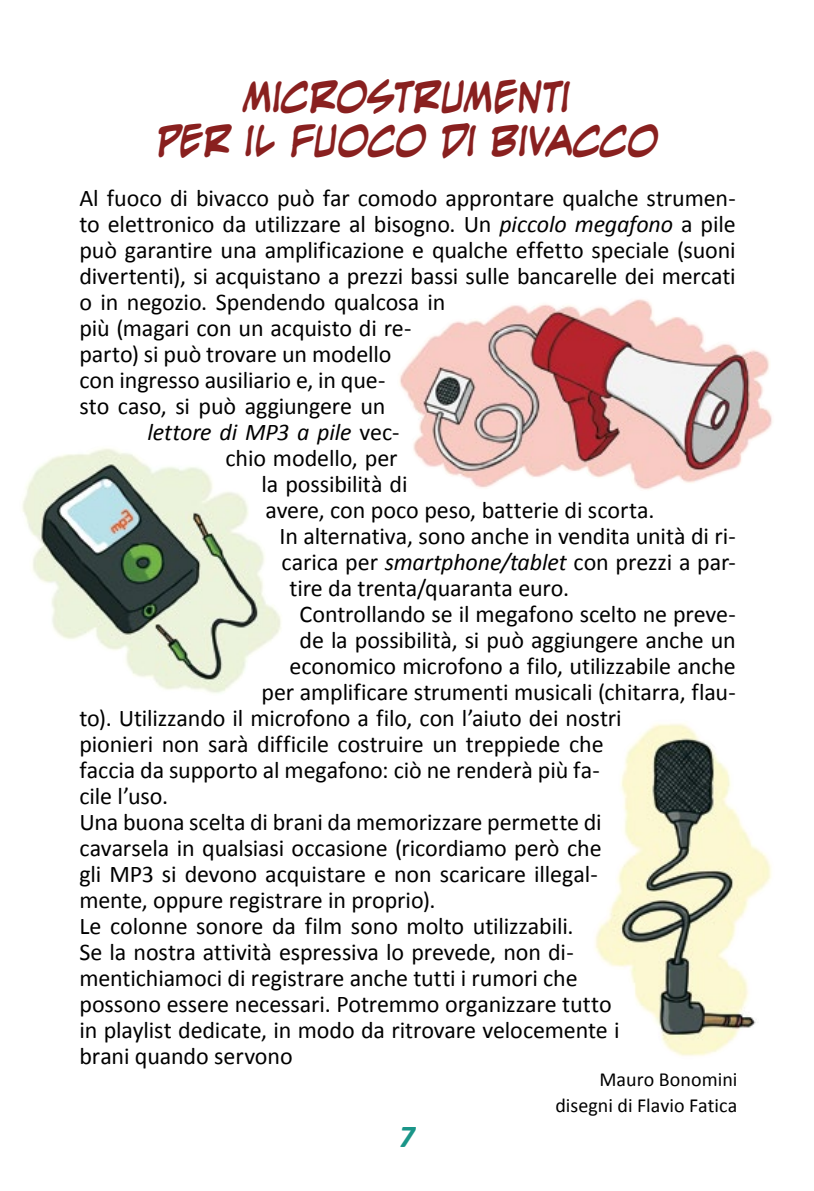
<style>
.page{position:relative;width:814px;height:1191px;background:#fff}
.page>*{position:absolute;margin:0;border:0;box-sizing:border-box;transform-origin:0 0}
.t1{font:700 36px/44px "Evil Genius BB";letter-spacing:-.01em;color:#89201f;text-align:center;scale:.92 1}
.t2{font:italic 700 32px "Calibri";color:#1a9588}
.t3{font:24px "Calibri";letter-spacing:-.005em;color:#000}
.t4{font:italic 24px "Calibri";letter-spacing:-.005em;color:#000}
.t5{font:20px/26px "Calibri";color:#000;text-align:right}
.s1{font-style:italic}
.s2{font-style:normal}
</style>
<div class="page">
<img style="left:399px;top:299px;width:318px;height:191px">
<img style="left:22px;top:448px;width:259px;height:245px">
<img style="left:595px;top:723px;width:177px;height:333px">
<h1 class="t1" style="left:156px;top:74px;width:548px">MICROSTRUMENTI<br>PER IL FUOCO DI BIVACCO</h1>
<p class="t3" style="left:79px;top:183px;width:657px">Al fuoco di bivacco può far comodo approntare qualche strumen-</p>
<p class="t3" style="left:79px;top:209px;width:658px">to elettronico da utilizzare al bisogno. Un <span class="s1">piccolo megafono</span> a pile</p>
<p class="t3" style="left:79px;top:235px;width:657px">può garantire una amplificazione e qualche effetto speciale (suoni</p>
<p class="t3" style="left:79px;top:261px;width:657px">divertenti), si acquistano a prezzi bassi sulle bancarelle dei mercati</p>
<p class="t3" style="left:79px;top:287px;width:367px">o in negozio. Spendendo qualcosa in</p>
<p class="t3" style="left:79px;top:313px;width:333px">più (magari con un acquisto di re-</p>
<p class="t3" style="left:79px;top:339px;width:313px">parto) si può trovare un modello</p>
<p class="t3" style="left:79px;top:365px;width:308px">con ingresso ausiliario e, in que-</p>
<p class="t3" style="left:79px;top:391px;width:307px">sto caso, si può aggiungere un</p>
<p class="t4" style="left:147px;top:416px;width:254px">lettore di MP3 a pile <span class="s2">vec-</span></p>
<p class="t3" style="left:225px;top:443px;width:173px">chio modello, per</p>
<p class="t3" style="left:261px;top:469px;width:147px">la possibilità di</p>
<p class="t3" style="left:265px;top:495px;width:390px">avere, con poco peso, batterie di scorta.</p>
<p class="t3" style="left:279px;top:521px;width:457px">In alternativa, sono anche in vendita unità di ri-</p>
<p class="t3" style="left:281px;top:547px;width:456px">carica per <span class="s1">smartphone/tablet</span> con prezzi a par-</p>
<p class="t3" style="left:289px;top:573px;width:281px">tire da trenta/quaranta euro.</p>
<p class="t3" style="left:299px;top:599px;width:438px">Controllando se il megafono scelto ne preve-</p>
<p class="t3" style="left:299px;top:625px;width:437px">de la possibilità, si può aggiungere anche un</p>
<p class="t3" style="left:289px;top:651px;width:448px">economico microfono a filo, utilizzabile anche</p>
<p class="t3" style="left:261px;top:677px;width:475px">per amplificare strumenti musicali (chitarra, flau-</p>
<p class="t3" style="left:79px;top:703px;width:543px">to). Utilizzando il microfono a filo, con l’aiuto dei nostri</p>
<p class="t3" style="left:79px;top:729px;width:525px">pionieri non sarà difficile costruire un treppiede che</p>
<p class="t3" style="left:79px;top:755px;width:522px">faccia da supporto al megafono: ciò ne renderà più fa-</p>
<p class="t3" style="left:79px;top:781px;width:90px">cile l’uso.</p>
<p class="t3" style="left:79px;top:807px;width:524px">Una buona scelta di brani da memorizzare permette di</p>
<p class="t3" style="left:79px;top:833px;width:523px">cavarsela in qualsiasi occasione (ricordiamo però che</p>
<p class="t3" style="left:79px;top:859px;width:519px">gli MP3 si devono acquistare e non scaricare illegal-</p>
<p class="t3" style="left:79px;top:885px;width:357px">mente, oppure registrare in proprio).</p>
<p class="t3" style="left:79px;top:911px;width:495px">Le colonne sonore da film sono molto utilizzabili.</p>
<p class="t3" style="left:79px;top:937px;width:495px">Se la nostra attività espressiva lo prevede, non di-</p>
<p class="t3" style="left:79px;top:963px;width:499px">mentichiamoci di registrare anche tutti i rumori che</p>
<p class="t3" style="left:79px;top:989px;width:533px">possono essere necessari. Potremmo organizzare tutto</p>
<p class="t3" style="left:79px;top:1015px;width:541px">in playlist dedicate, in modo da ritrovare velocemente i</p>
<p class="t3" style="left:79px;top:1041px;width:215px">brani quando servono</p>
<h2 class="t2" style="left:399px;top:1116px;width:18px">7</h2>
<p class="t5" style="left:555px;top:1066px;width:183px">Mauro Bonomini disegni di Flavio Fatica</p>
</div>
